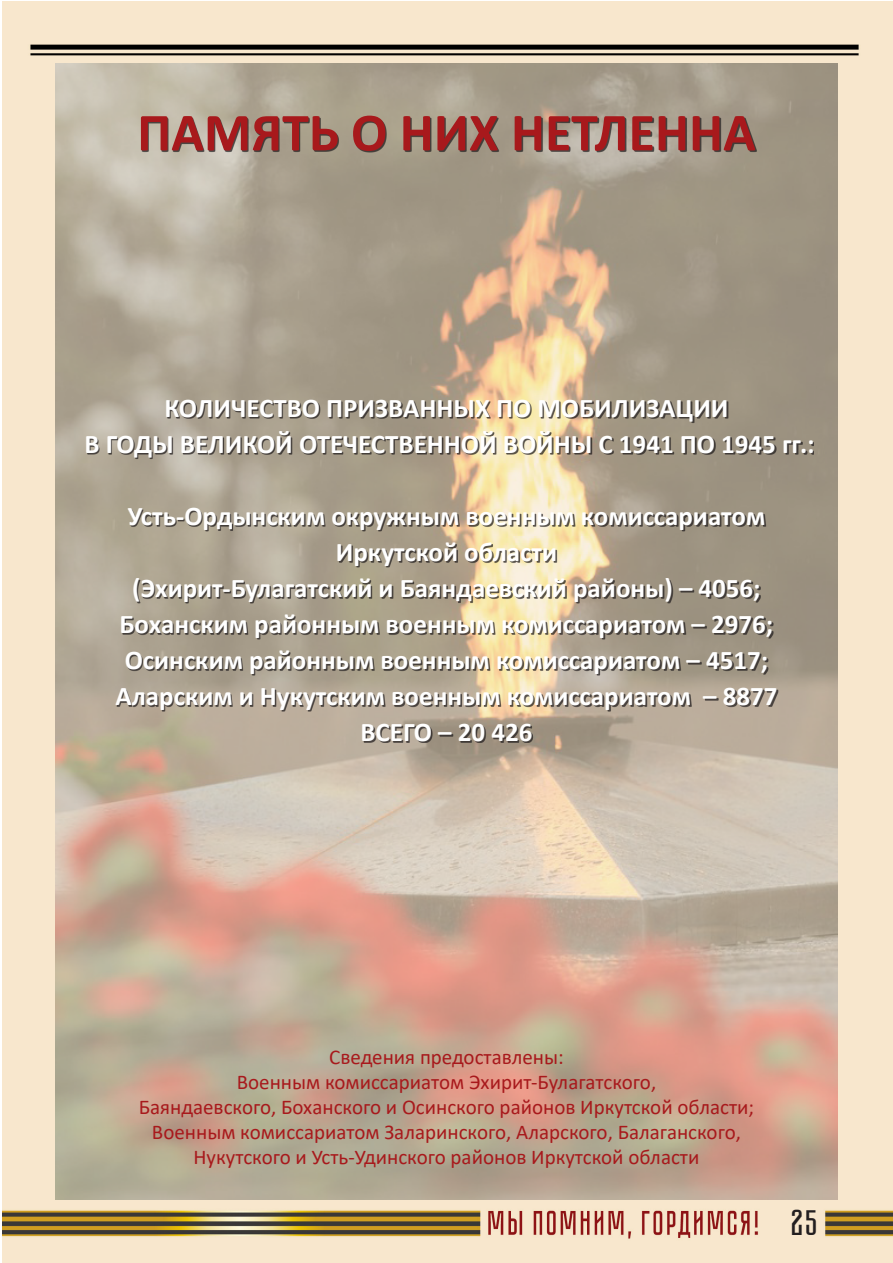
<style>
.page{position:relative;width:893px;height:1263px;background:#fff}
.page>*{position:absolute;margin:0;border:0;box-sizing:border-box;transform-origin:0 0}
.t1{font:700 54px "Calibri";color:#a8191c}
.t2{font:700 36px "Pobeda";color:#231f20}
.t3{font:700 27px/36px "Calibri";color:#fff;text-align:center}
.t4{font:21px/25.2px "Calibri";color:#a8191c;text-align:center}
</style>
<div class="page">
<img style="left:2px;top:1px;width:891px;height:1262px">
<img style="left:55px;top:64px;width:783px;height:1135px">
<div style="left:87px;top:117px;width:727px;height:626px;background:#231f20;opacity:.75"></div>
<h1 class="t1" style="left:137px;top:94px;width:620px">ПАМЯТЬ О НИХ НЕТЛЕННА</h1>
<p class="t3" style="left:84px;top:389px;width:732px">КОЛИЧЕСТВО ПРИЗВАННЫХ ПО МОБИЛИЗАЦИИ<br>В ГОДЫ ВЕЛИКОЙ ОТЕЧЕСТВЕННОЙ ВОЙНЫ С 1941 ПО 1945 гг.:</p>
<p class="t3" style="left:115px;top:497px;width:664px">Усть-Ордынским окружным военным комиссариатом Иркутской области<br>(Эхирит-Булагатский и Баяндаевский районы) – 4056; Боханским районным военным комиссариатом – 2976; Осинским районным военным комиссариатом – 4517; Аларским и Нукутским военным комиссариатом – 8877<br>ВСЕГО – 20 426</p>
<p class="t4" style="left:139px;top:1043px;width:617px">Сведения предоставлены:<br>Военным комиссариатом Эхирит-Булагатского,<br>Баяндаевского, Боханского и Осинского районов Иркутской области; Военным комиссариатом Заларинского, Аларского, Балаганского, Нукутского и Усть-Удинского районов Иркутской области</p>
<h2 class="t2" style="left:792px;top:1202px;width:30px">25</h2>
</div>
